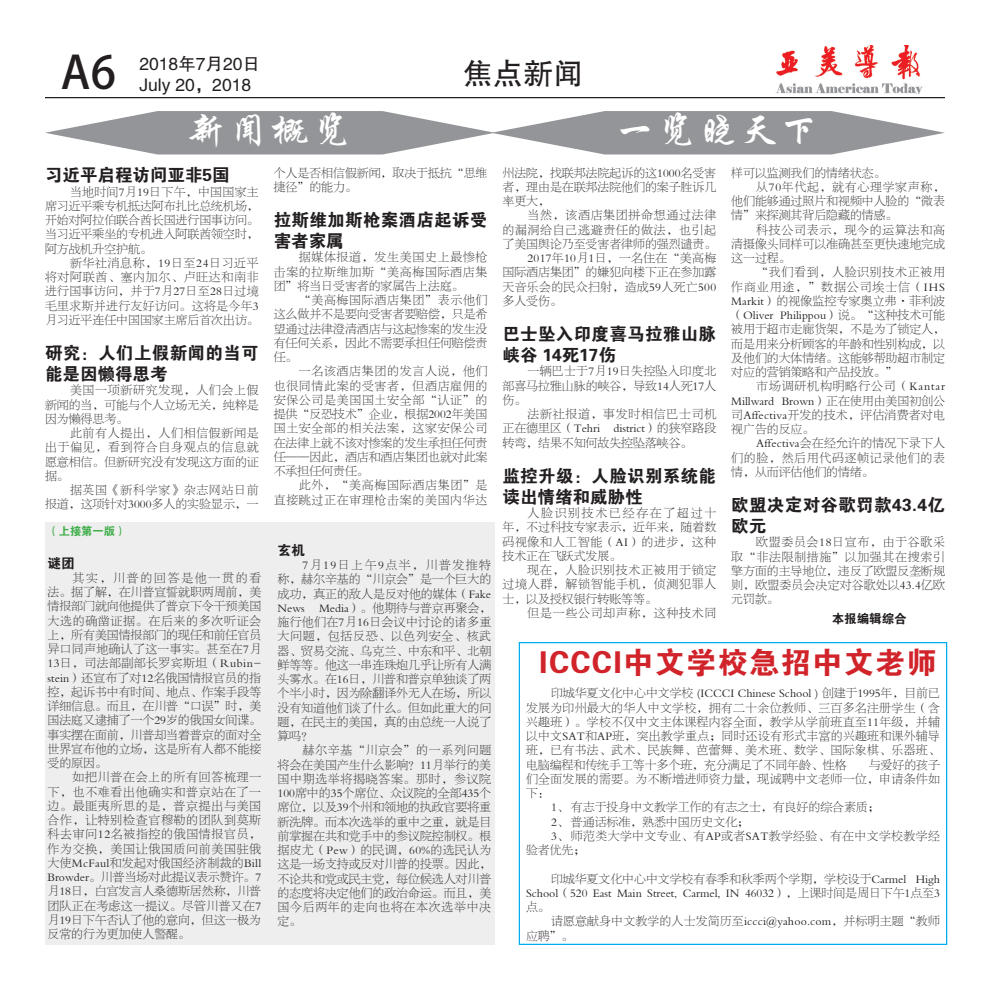
<style>
.page{position:relative;width:990px;height:990px;background:#fff}
.page>*{position:absolute;margin:0;border:0;box-sizing:border-box;transform-origin:0 0}
.t1{font:45px "Adobe Heiti Std";color:#231f20}
.t2{font:37.5px "FZXKJW GB1 0";letter-spacing:.1em;color:#fff}
.t3{font:30px "FZDHTJW GB1 0";letter-spacing:.05em;color:#d1232a}
.t4{font:30px "FZHTJW GB1 0";color:#231f20}
.t5{font:17.5px/21px "FZDHTJW GB1 0";letter-spacing:.02em;color:#231f20}
.t6{font:17.5px "FZHTFW GB1 0";color:#231f20}
.t7{font:17.5px "FZDHTJW GB1 0";color:#231f20}
.t8{font:13.75px "FZDHTJW GB1 0";color:#231f20}
.t9{font:12.5px "FZDHTJW GB1 0";color:#231f20}
.t10{font:11.88px/14.2px "FZBSJW GB1 0";color:#231f20;text-align:justify}
.t11{font:11.88px/14.2px "FZBSJW GB1 0";letter-spacing:.03em;color:#231f20}
.t12{font:11.88px/14.2px "FZBSJW GB1 0";letter-spacing:.06em;color:#231f20;text-align:right}
.t13{font:11.88px "FZBSJW GB1 0";letter-spacing:.065em;color:#231f20}
.t14{font:11.25px "FZDHTJW GB1 0";color:#40ae49}
</style>
<div class="page">
<hr style="left:45px;top:97px;width:900px;height:1px;background:#231f20">
<img style="left:775px;top:45px;width:148px;height:49px">
<div style="left:519px;top:642px;width:428px;height:303px;border:1px solid #00aeef"></div>
<div style="left:45px;top:522px;width:450px;height:423px;background:#eeeeef"></div>
<svg style="left:45px;top:111px;width:900px;height:43px"></svg>
<p class="t1" style="left:61px;top:46px;width:57px">A6</p>
<p class="t6" style="left:139px;top:54px;width:122px">2018年7月20日</p>
<p class="t6" style="left:139px;top:75px;width:113px">July 20，2018</p>
<p class="t4" style="left:463px;top:57px;width:121px">焦点新闻</p>
<p class="t2" style="left:189px;top:110px;width:163px">新闻概览</p>
<p class="t2" style="left:616px;top:110px;width:204px">一览晓天下</p>
<p class="t7" style="left:45px;top:166px;width:186px">习近平启程访问亚非5国</p>
<p class="t10" style="left:45px;top:185px;width:215px;text-indent:25px">当地时间7月19日下午，中国国家主席习近平乘专机抵达阿布扎比总统机场，开始对阿拉伯联合酋长国进行国事访问。当习近平乘坐的专机进入阿联酋领空时，阿方战机升空护航。</p>
<p class="t10" style="left:45px;top:256px;width:215px;text-indent:25px">新华社消息称，19日至24日习近平将对阿联酋、塞内加尔、卢旺达和南非进行国事访问，并于7月27日至28日过境毛里求斯并进行友好访问。这将是今年3月习近平连任中国国家主席后首次出访。</p>
<p class="t5" style="left:45px;top:343px;width:215px">研究：人们上假新闻的当可能是因懒得思考</p>
<p class="t10" style="left:45px;top:384px;width:215px;text-indent:25px">美国一项新研究发现，人们会上假新闻的当，可能与个人立场无关，纯粹是因为懒得思考。</p>
<p class="t10" style="left:45px;top:426px;width:215px;text-indent:25px">此前有人提出，人们相信假新闻是出于偏见，看到符合自身观点的信息就愿意相信。但新研究没有发现这方面的证据。</p>
<p class="t10" style="left:45px;top:483px;width:215px;text-align:right">据英国《新科学家》杂志网站日前<br>报道，这项针对3000多人的实验显示，一</p>
<p class="t14" style="left:48px;top:525px;width:80px">（上接第一版）</p>
<p class="t8" style="left:48px;top:555px;width:29px">谜团</p>
<p class="t10" style="left:48px;top:571px;width:215px;text-indent:25px">其实，川普的回答是他一贯的看法。据了解，在川普宣誓就职两周前，美情报部门就向他提供了普京下令干预美国大选的确凿证据。在后来的多次听证会上，所有美国情报部门的现任和前任官员异口同声地确认了这一事实。甚至在7月13日，司法部副部长罗宾斯坦（Rubin&shy;stein）还宣布了对12名俄国情报官员的指控，起诉书中有时间、地点、作案手段等详细信息。而且，在川普“口误”时，美国法庭又逮捕了一个29岁的俄国女间谍。事实摆在面前，川普却当着普京的面对全世界宣布他的立场，这是所有人都不能接受的原因。</p>
<p class="t10" style="left:48px;top:771px;width:215px;text-indent:25px">如把川普在会上的所有回答梳理一下，也不难看出他确实和普京站在了一边。最匪夷所思的是，普京提出与美国合作，让特别检查官穆勒的团队到莫斯科去审问12名被指控的俄国情报官员，作为交换，美国让俄国质问前美国驻俄大使McFaul和发起对俄国经济制裁的Bill Browder。川普当场对此提议表示赞许。7月18日，白宫发言人桑德斯居然称，川普团队正在考虑这一提议。尽管川普又在7月19日下午否认了他的意向，但这一极为反常的行为更加使人警醒。</p>
<p class="t10" style="left:274px;top:166px;width:215px">个人是否相信假新闻，取决于抵抗“思维捷径”的能力。</p>
<p class="t5" style="left:274px;top:210px;width:215px">拉斯维加斯枪案酒店起诉受害者家属</p>
<p class="t10" style="left:274px;top:251px;width:215px;text-indent:25px">据媒体报道，发生美国史上最惨枪击案的拉斯维加斯“美高梅国际酒店集团”将当日受害者的家属告上法庭。</p>
<p class="t10" style="left:274px;top:293px;width:215px;text-indent:25px">“美高梅国际酒店集团”表示他们这么做并不是要向受害者要赔偿，只是希望通过法律澄清酒店与这起惨案的发生没有任何关系，因此不需要承担任何赔偿责任。</p>
<p class="t10" style="left:274px;top:365px;width:215px;text-indent:25px">一名该酒店集团的发言人说，他们也很同情此案的受害者，但酒店雇佣的安保公司是美国国土安全部“认证”的提供“反恐技术”企业，根据2002年美国国土安全部的相关法案，这家安保公司在法律上就不该对惨案的发生承担任何责任——因此，酒店和酒店集团也就对此案不承担任何责任。</p>
<p class="t12" style="left:274px;top:479px;width:215px">此外，“美高梅国际酒店集团”是<br>直接跳过正在审理枪击案的美国内华达</p>
<p class="t8" style="left:278px;top:543px;width:29px">玄机</p>
<p class="t10" style="left:278px;top:558px;width:215px;text-indent:25px">7月19日上午9点半，川普发推特称，赫尔辛基的“川京会”是一个巨大的成功，真正的敌人是反对他的媒体（Fake News Media）。他期待与普京再聚会，施行他们在7月16日会议中讨论的诸多重大问题，包括反恐、以色列安全、核武器、贸易交流、乌克兰、中东和平、北朝鲜等等。他这一串连珠炮几乎让所有人满头雾水。在16日，川普和普京单独谈了两个半小时，因为除翻译外无人在场，所以没有知道他们谈了什么。但如此重大的问题，在民主的美国，真的由总统一人说了算吗？</p>
<p class="t10" style="left:278px;top:744px;width:215px;text-indent:25px">赫尔辛基“川京会”的一系列问题将会在美国产生什么影响？11月举行的美国中期选举将揭晓答案。那时，参议院100席中的35个席位、众议院的全部435个席位，以及39个州和领地的执政官要将重新洗牌。而本次选举的重中之重，就是目前掌握在共和党手中的参议院控制权。根据皮尤（Pew）的民调，60%的选民认为这是一场支持或反对川普的投票。因此，不论共和党或民主党，每位候选人对川普的态度将决定他们的政治命运。而且，美国今后两年的走向也将在本次选举中决定。</p>
<p class="t10" style="left:502px;top:166px;width:215px">州法院，找联邦法院起诉的这1000名受害者，理由是在联邦法院他们的案子胜诉几率更大，</p>
<p class="t10" style="left:502px;top:209px;width:215px;text-indent:25px">当然，该酒店集团拼命想通过法律的漏洞给自己逃避责任的做法，也引起了美国舆论乃至受害者律师的强烈谴责。</p>
<p class="t10" style="left:502px;top:251px;width:215px;text-indent:25px">2017年10月1日，一名住在“美高梅国际酒店集团”的嫌犯向楼下正在参加露天音乐会的民众扫射，造成59人死亡500多人受伤。</p>
<p class="t5" style="left:502px;top:324px;width:215px">巴士坠入印度喜马拉雅山脉峡谷 14死17伤</p>
<p class="t10" style="left:502px;top:365px;width:215px;text-indent:25px">一辆巴士于7月19日失控坠入印度北部喜马拉雅山脉的峡谷，导致14人死17人伤。</p>
<p class="t10" style="left:502px;top:407px;width:215px;text-indent:25px">法新社报道，事发时相信巴士司机正在德里区（Tehri district）的狭窄路段转弯，结果不知何故失控坠落峡谷。</p>
<p class="t5" style="left:502px;top:466px;width:215px">监控升级：人脸识别系统能读出情绪和威胁性</p>
<p class="t10" style="left:502px;top:506px;width:215px;text-indent:25px">人脸识别技术已经存在了超过十年，不过科技专家表示，近年来，随着数码视像和人工智能（AI）的进步，这种技术正在飞跃式发展。</p>
<p class="t10" style="left:502px;top:563px;width:215px;text-indent:25px">现在，人脸识别技术正被用于锁定过境人群，解锁智能手机，侦测犯罪人士，以及授权银行转账等等。</p>
<p class="t13" style="left:528px;top:607px;width:190px">但是一些公司却声称，这种技术同</p>
<p class="t10" style="left:731px;top:166px;width:156px">样可以监测我们的情绪状态。</p>
<p class="t10" style="left:731px;top:180px;width:215px;text-indent:25px">从70年代起，就有心理学家声称，他们能够通过照片和视频中人脸的“微表情”来探测其背后隐藏的情感。</p>
<p class="t10" style="left:731px;top:223px;width:215px;text-indent:25px">科技公司表示，现今的运算法和高清摄像头同样可以准确甚至更快速地完成这一过程。</p>
<p class="t10" style="left:731px;top:266px;width:215px;text-indent:25px">“我们看到，人脸识别技术正被用作商业用途，”数据公司埃士信（IHS Markit）的视像监控专家奥立弗·菲利波（Oliver Philippou）说。“这种技术可能被用于超市走廊货架，不是为了锁定人，而是用来分析顾客的年龄和性别构成，以及他们的大体情绪。这能够帮助超市制定对应的营销策略和产品投放。”</p>
<p class="t10" style="left:731px;top:380px;width:215px;text-indent:25px">市场调研机构明略行公司（Kantar Millward Brown）正在使用由美国初创公司Affectiva开发的技术，评估消费者对电视广告的反应。</p>
<p class="t10" style="left:731px;top:437px;width:215px;text-indent:25px">Affectiva会在经允许的情况下录下人们的脸，然后用代码逐帧记录他们的表情，从而评估他们的情绪。</p>
<p class="t5" style="left:731px;top:495px;width:215px">欧盟决定对谷歌罚款43.4亿欧元</p>
<p class="t10" style="left:731px;top:536px;width:215px;text-indent:25px">欧盟委员会18日宣布，由于谷歌采取“非法限制措施”以加强其在搜索引擎方面的主导地位，违反了欧盟反垄断规则，欧盟委员会决定对谷歌处以43.4亿欧元罚款。</p>
<p class="t9" style="left:832px;top:611px;width:76px">本报编辑综合</p>
<p class="t3" style="left:539px;top:647px;width:399px">ICCCI中文学校急招中文老师</p>
<p class="t10" style="left:526px;top:687px;width:416px;text-indent:25px">印城华夏文化中心中文学校 (ICCCI Chinese School ) 创建于1995年，目前已发展为印州最大的华人中文学校，拥有二十余位教师、三百多名注册学生（含兴趣班）。学校不仅中文主体课程内容全面，教学从学前班直至11年级，并辅以中文SAT和AP班，突出教学重点；同时还设有形式丰富的兴趣班和课外辅导班，已有书法、武术、民族舞、芭蕾舞、美术班、数学、国际象棋、乐器班、电脑编程和传统手工等十多个班，充分满足了不同年龄、性格</p>
<p class="t10" style="left:526px;top:758px;width:415px;text-indent:343px">与爱好的孩子们全面发展的需要。为不断增进师资力量，现诚聘中文老师一位，申请条件如下：</p>
<p class="t10" style="left:551px;top:801px;width:330px">1、有志于投身中文教学工作的有志之士，有良好的综合素质；</p>
<p class="t10" style="left:551px;top:815px;width:200px">2、普通话标准，熟悉中国历史文化；</p>
<p class="t11" style="left:526px;top:829px;width:415px;text-indent:25px">3、师范类大学中文专业、有AP或者SAT教学经验、有在中文学校教学经验者优先；</p>
<p class="t10" style="left:526px;top:872px;width:416px;text-indent:25px">印城华夏文化中心中文学校有春季和秋季两个学期，学校设于Carmel High School（520 East Main Street, Carmel, IN 46032），上课时间是周日下午1点至3点。</p>
<p class="t10" style="left:526px;top:915px;width:415px;text-indent:25px">请愿意献身中文教学的人士发简历至iccci@yahoo.com，并标明主题“教师应聘”。</p>
</div>
